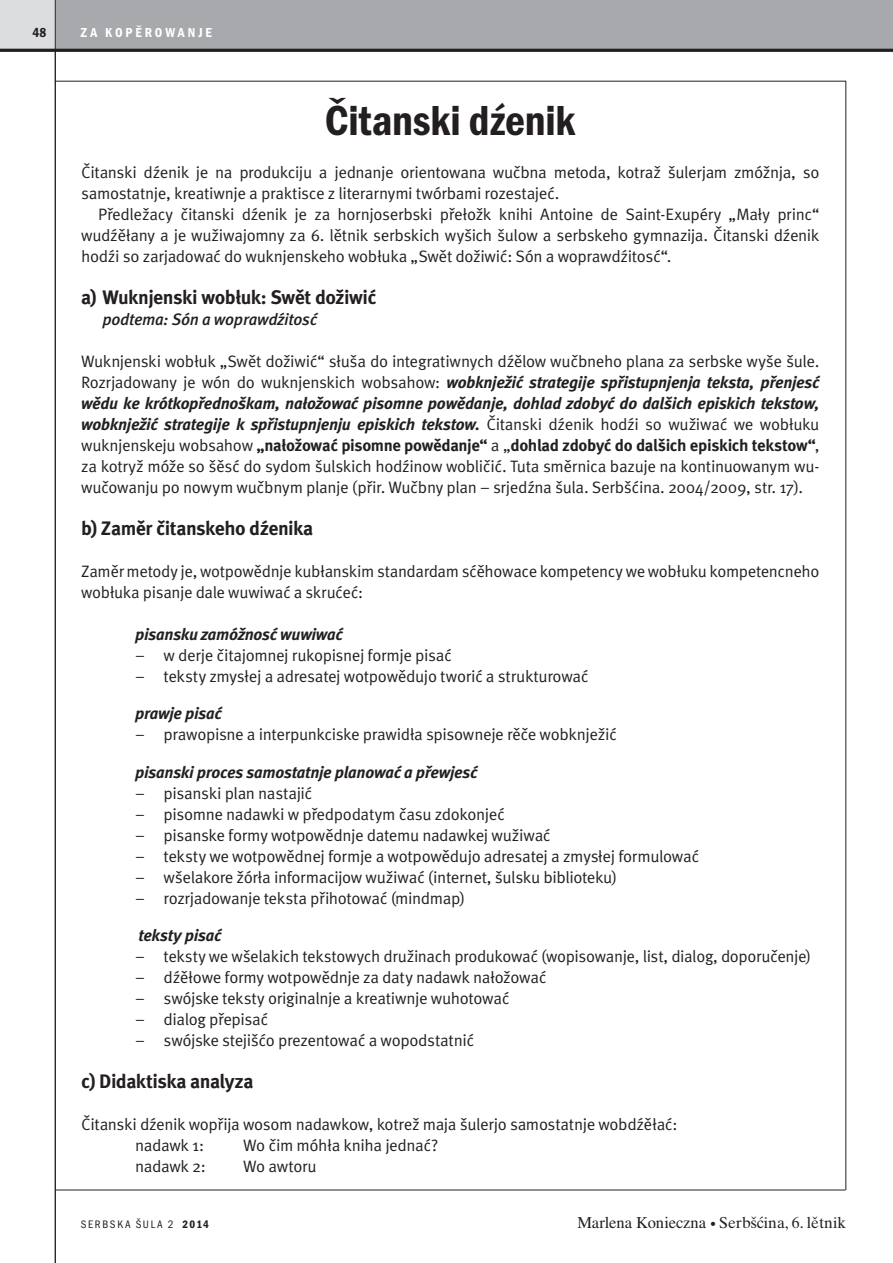
<style>
.page{position:relative;width:893px;height:1263px;background:#fff}
.page>*{position:absolute;margin:0;border:0;box-sizing:border-box;transform-origin:0 0}
.t1{font:600 condensed 43.5px "Franklin Got Itc TEE";letter-spacing:-.005em;color:#231f20}
.t2{font:700 19.5px "Meta Pro";letter-spacing:-.03em;color:#231f20}
.t3{font:16.5px/21px "Meta Pro";letter-spacing:-.025em;color:#231f20}
.t4{font:italic 700 16.5px "Meta Pro";letter-spacing:-.02em;color:#231f20}
.t5{font:italic 500 16.5px "Meta Pro";letter-spacing:-.02em;color:#231f20}
.t6{font:15.75px "Times Ten CE";color:#231f20}
.t7{font:600 condensed 13.5px "Franklin Got Itc TEE";letter-spacing:.215em;color:#fff}
.t8{font:600 condensed 13.5px "Franklin Got Itc TEE";color:#231f20}
.t9{font:condensed 11.25px "Franklin Got Itc TEE";letter-spacing:.145em;color:#231f20}
.s1{font-weight:700;font-style:italic}
.s2{font-weight:700}
.s3{font-weight:600}
.s4{font-family:"Times LT Pro";font-size:16.5px}
.s5{font-size:12px}
</style>
<div class="page">
<div style="left:0;top:0;width:893px;height:50px;background:#a8a9ad"></div>
<div style="left:0;top:0;width:56px;height:50px;background:#dcdddf"></div>
<hr style="left:55px;top:0;width:1px;height:1263px;background:#231f20">
<hr style="left:0;top:49px;width:893px;height:3px;background:#231f20">
<hr style="left:55px;top:81px;width:791px;height:1px;background:#231f20">
<hr style="left:845px;top:81px;width:1px;height:1109px;background:#231f20">
<hr style="left:55px;top:1189px;width:790px;height:1px;background:#231f20">
<p class="t7" style="left:81px;top:24px;width:133px">ZA KOPĚROWANJE</p>
<p class="t8" style="left:32px;top:24px;width:16px">48</p>
<p class="t7" style="left:81px;top:24px;width:141px">TEORIJA A PRAKSA</p>
<h1 class="t1" style="left:325px;top:95px;width:252px">Čitanski dźenik</h1>
<p class="t3" style="left:81px;top:162px;width:740px">Čitanski dźenik je na produkciju a jednanje orientowana wučbna metoda, kotraž šulerjam zmóžnja, so samostatnje, kreatiwnje a praktisce z literarnymi twórbami rozestajeć.</p>
<p class="t3" style="left:81px;top:204px;width:740px;text-align:justify;text-indent:17px">Předležacy čitanski dźenik je za hornjoserbski přełožk knihi Antoine de Saint-Exupéry „Mały princ“ wudźěłany a je wužiwajomny za 6. lětnik serbskich wyšich šulow a serbskeho gymnazija. Čitanski dźenik hodźi so zarjadować do wuknjenskeho wobłuka „Swět dožiwić: Són a woprawdźitosć“.</p>
<p class="t2" style="left:81px;top:284px;width:297px">a) Wuknjenski wobłuk: Swět dožiwić</p>
<p class="t5" style="left:102px;top:308px;width:216px">podtema: Són a woprawdźitosć</p>
<p class="t3" style="left:81px;top:351px;width:740px;text-align:justify">Wuknjenski wobłuk „Swět dožiwić“ słuša do integratiwnych dźělow wučbneho plana za serbske wyše šule.<br>Rozrjadowany je wón do wuknjenskich wobsahow: <span class="s1">wobknježić strategije spřistupnjenja teksta, přenjesć wědu ke krótkopřednoškam, nałožować pisomne powědanje, dohlad zdobyć do dalšich episkich tekstow, wobknježić strategije k spřistupnjenju episkich tekstow.</span> Čitanski dźenik hodźi so wužiwać we wobłuku wuknjenskeju wobsahow <span class="s2">„nałožować pisomne powědanje“</span> a „<span class="s2">dohlad zdobyć do dalšich episkich tekstow“</span>, za kotryž móže so šěsć do sydom šulskich hodźinow wobličić. Tuta směrnica bazuje na kontinuowanym wu&shy;wučowanju po nowym wučbnym planje (přir. Wučbny plan – srjedźna šula. Serbšćina. 2004/2009, str. 17).</p>
<p class="t2" style="left:81px;top:515px;width:234px">b) Zaměr čitanskeho dźenika</p>
<p class="t3" style="left:81px;top:561px;width:740px">Zaměr metody je, wotpowědnje kubłanskim standardam sćěhowace kompetency we wobłuku kompetencneho wobłuka pisanje dale wuwiwać a skrućeć:</p>
<p class="t4" style="left:135px;top:623px;width:209px">pisansku zamóžnosć wuwiwać</p>
<p class="t3" style="left:135px;top:645px;width:318px">– w derje čitajomnej rukopisnej formje pisać</p>
<p class="t3" style="left:135px;top:666px;width:455px">– teksty zmysłej a adresatej wotpowědujo tworić a strukturować</p>
<p class="t4" style="left:135px;top:703px;width:88px">prawje pisać</p>
<p class="t3" style="left:135px;top:724px;width:483px">– prawopisne a interpunkciske prawidła spisowneje rěče wobknježić</p>
<p class="t4" style="left:135px;top:761px;width:344px">pisanski proces samostatnje planować a přewjesć</p>
<p class="t3" style="left:135px;top:783px;width:179px">– pisanski plan nastajić</p>
<p class="t3" style="left:135px;top:804px;width:371px">– pisomne nadawki w předpodatym času zdokonjeć</p>
<p class="t3" style="left:135px;top:825px;width:417px">– pisanske formy wotpowědnje datemu nadawkej wužiwać</p>
<p class="t3" style="left:135px;top:846px;width:566px">– teksty we wotpowědnej formje a wotpowědujo adresatej a zmysłej formulować</p>
<p class="t3" style="left:135px;top:867px;width:484px">– wšelakore žórła informacijow wužiwać (internet, šulsku biblioteku)</p>
<p class="t3" style="left:135px;top:888px;width:332px">– rozrjadowanje teksta přihotować (mindmap)</p>
<p class="t4" style="left:138px;top:925px;width:85px">teksty pisać</p>
<p class="t3" style="left:135px;top:946px;width:678px">– teksty we wšelakich tekstowych družinach produkować (wopisowanje, list, dialog, doporučenje)</p>
<p class="t3" style="left:135px;top:967px;width:413px">– dźěłowe formy wotpowědnje za daty nadawk nałožować</p>
<p class="t3" style="left:135px;top:988px;width:376px">– swójske teksty originalnje a kreatiwnje wuhotować</p>
<p class="t3" style="left:135px;top:1009px;width:135px">– dialog přepisać</p>
<p class="t3" style="left:135px;top:1030px;width:341px">– swójske stejišćo prezentować a wopodstatnić</p>
<p class="t2" style="left:81px;top:1069px;width:174px">c) Didaktiska analyza</p>
<p class="t3" style="left:135px;top:1114px;width:544px;text-indent:-54px">Čitanski dźenik wopřija wosom nadawkow, kotrež maja šulerjo samostatnje wobdźěłać: nadawk 1:</p>
<p class="t3" style="left:243px;top:1135px;width:197px">Wo čim móhła kniha jednać?</p>
<p class="t3" style="left:135px;top:1156px;width:72px">nadawk 2:</p>
<p class="t3" style="left:243px;top:1156px;width:75px">Wo awtoru</p>
<p class="t9" style="left:81px;top:1217px;width:130px">SERBSKA ŠULA 2 <span class="s3">2014</span></p>
<p class="t6" style="left:577px;top:1213px;width:270px"><span class="s4">Marlena Konieczna</span> <span class="s5">•</span> Serbšćina, 6. lětnik</p>
</div>
